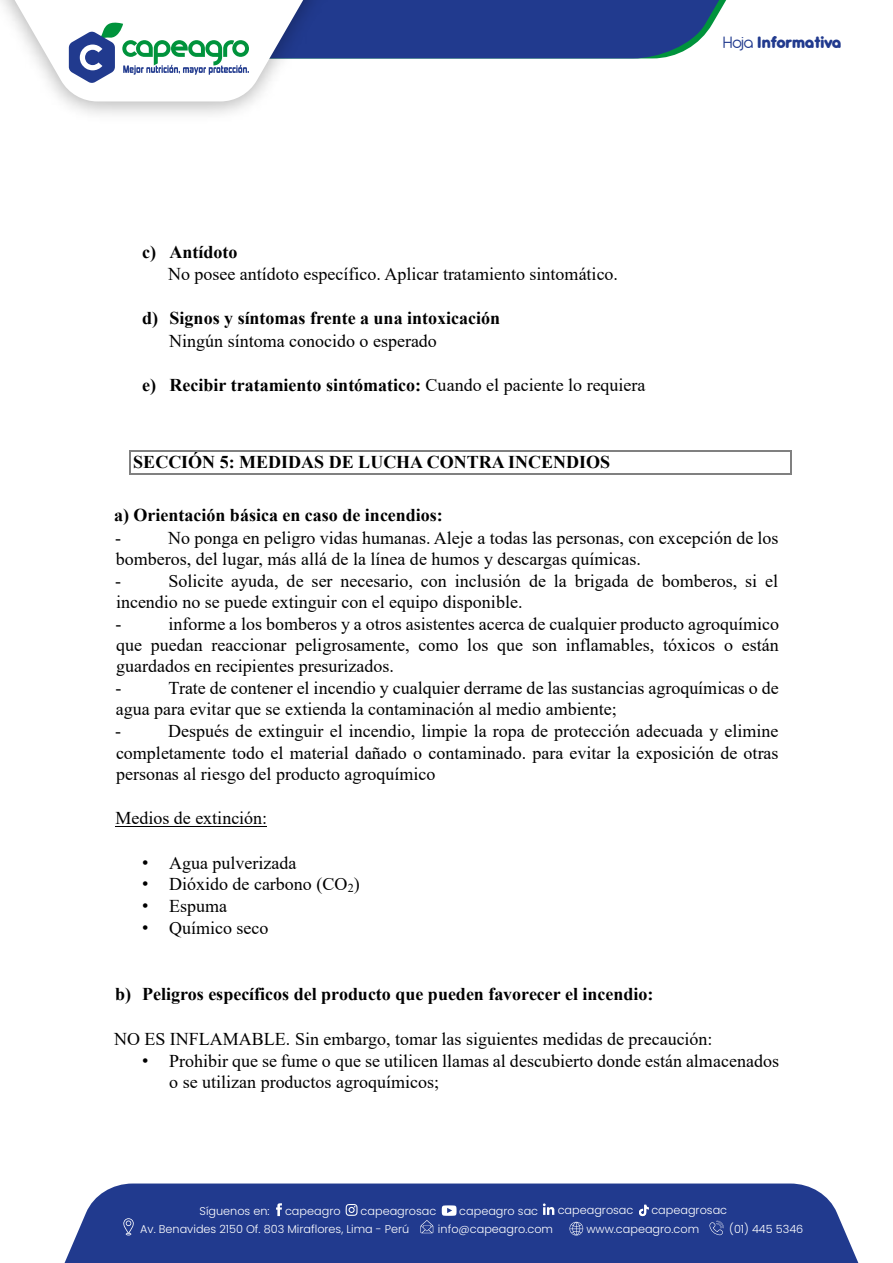
<style>
.page{position:relative;width:893px;height:1263px;background:#fff}
.page>*{position:absolute;margin:0;border:0;box-sizing:border-box;transform-origin:0 0}
.t1{font:18px/21.5px "Times New Roman";color:#000}
.t2{font:700 18px "Times New Roman";color:#000}
.t3{font:800 18px "Antipasto Pro";letter-spacing:-.025em;color:#213a8e}
.t4{font:300 11.25px "Poppins";color:#fff}
.s1{font-weight:400}
.s2{font-family:"Arial"}
.s3{font-size:12px}
</style>
<div class="page">
<hr style="left:131px;top:450px;width:659px;height:1px;background:#808080">
<hr style="left:131px;top:473px;width:659px;height:2px;background:#808080">
<hr style="left:129px;top:451px;width:2px;height:22px;background:#808080">
<svg style="left:790px;top:450px;width:1px;height:25px"></svg>
<hr style="left:115px;top:826px;width:152px;height:1px;background:#000">
<div style="left:65px;top:1183px;width:793px;height:80px;background:#213a8e"></div>
<svg style="left:569px;top:1222px;width:14px;height:13px"></svg>
<svg style="left:709px;top:1221px;width:15px;height:14px"></svg>
<svg style="left:123px;top:1218px;width:11px;height:17px"></svg>
<svg style="left:420px;top:1220px;width:13px;height:13px"></svg>
<svg style="left:276px;top:1203px;width:6px;height:13px"></svg>
<svg style="left:346px;top:1204px;width:12px;height:12px"></svg>
<svg style="left:543px;top:1203px;width:11px;height:12px"></svg>
<svg style="left:639px;top:1205px;width:10px;height:11px"></svg>
<svg style="left:442px;top:1205px;width:15px;height:11px"></svg>
<svg style="left:0;top:0;width:726px;height:101px"></svg>
<p class="t3" style="left:722px;top:31px;width:121px"><span class="s1">Hoja</span> Informativa</p>
<p class="t2" style="left:142px;top:239px;width:97px">c) Antídoto</p>
<p class="t1" style="left:168px;top:263px;width:452px">No posee antídoto específico. Aplicar tratamiento sintomático.</p>
<p class="t2" style="left:142px;top:305px;width:359px">d) Signos y síntomas frente a una intoxicación</p>
<p class="t1" style="left:169px;top:330px;width:269px">Ningún síntoma conocido o esperado</p>
<p class="t2" style="left:142px;top:372px;width:505px">e) Recibir tratamiento sintómatico: <span class="s1">Cuando el paciente lo requiera</span></p>
<p class="t2" style="left:133px;top:449px;width:478px">SECCIÓN 5: MEDIDAS DE LUCHA CONTRA INCENDIOS</p>
<p class="t2" style="left:114px;top:502px;width:330px">a) Orientación básica en caso de incendios:</p>
<p class="t1" style="left:115px;top:526px;width:7px">-</p>
<p class="t1" style="left:115px;top:526px;width:665px;text-indent:53px">No ponga en peligro vidas humanas. Aleje a todas las personas, con excepción de los bomberos, del lugar, más allá de la línea de humos y descargas químicas.<br>-</p>
<p class="t1" style="left:115px;top:569px;width:664px;text-indent:53px">Solicite ayuda, de ser necesario, con inclusión de la brigada de bomberos, si el incendio no se puede extinguir con el equipo disponible.<br>-</p>
<p class="t1" style="left:115px;top:612px;width:665px;text-indent:53px">informe a los bomberos y a otros asistentes acerca de cualquier producto agroquímico que puedan reaccionar peligrosamente, como los que son inflamables, tóxicos o están guardados en recipientes presurizados.<br>-</p>
<p class="t1" style="left:115px;top:677px;width:665px;text-indent:53px">Trate de contener el incendio y cualquier derrame de las sustancias agroquímicas o de agua para evitar que se extienda la contaminación al medio ambiente;<br>-</p>
<p class="t1" style="left:116px;top:720px;width:664px;text-align:justify;text-indent:52px">Después de extinguir el incendio, limpie la ropa de protección adecuada y elimine completamente todo el material dañado o contaminado. para evitar la exposición de otras personas al riesgo del producto agroquímico</p>
<p class="t1" style="left:115px;top:806px;width:153px">Medios de extinción:</p>
<p class="t1" style="left:142px;top:851px;width:156px"><span class="s2">•</span> Agua pulverizada</p>
<p class="t1" style="left:142px;top:873px;width:219px"><span class="s2">•</span> Dióxido de carbono (CO<span class="s3">2</span>)</p>
<p class="t1" style="left:142px;top:895px;width:86px"><span class="s2">•</span> Espuma</p>
<p class="t1" style="left:142px;top:916px;width:128px"><span class="s2">•</span> Químico seco</p>
<p class="t2" style="left:115px;top:981px;width:540px">b) Peligros específicos del producto que pueden favorecer el incendio:</p>
<p class="t1" style="left:114px;top:1028px;width:600px">NO ES INFLAMABLE. Sin embargo, tomar las siguientes medidas de precaución:</p>
<p class="t1" style="left:169px;top:1049px;width:611px;text-indent:-27px"><span class="s2">•</span> Prohibir que se fume o que se utilicen llamas al descubierto donde están almacenados o se utilizan productos agroquímicos;</p>
<p class="t4" style="left:200px;top:1204px;width:72px">Síguenos en:</p>
<p class="t4" style="left:285px;top:1204px;width:57px">capeagro</p>
<p class="t4" style="left:361px;top:1204px;width:77px">capeagrosac</p>
<p class="t4" style="left:459px;top:1204px;width:80px">capeagro sac</p>
<p class="t4" style="left:558px;top:1204px;width:77px">capeagrosac</p>
<p class="t4" style="left:651px;top:1204px;width:77px">capeagrosac</p>
<p class="t4" style="left:140px;top:1222px;width:271px">Av. Benavides 2150 Of. 803 Miraflores, Lima - Perú</p>
<p class="t4" style="left:438px;top:1222px;width:117px">info@capeagro.com</p>
<p class="t4" style="left:586px;top:1222px;width:114px">www.capeagro.com</p>
<p class="t4" style="left:729px;top:1222px;width:76px">(01) 445 5346</p>
</div>
